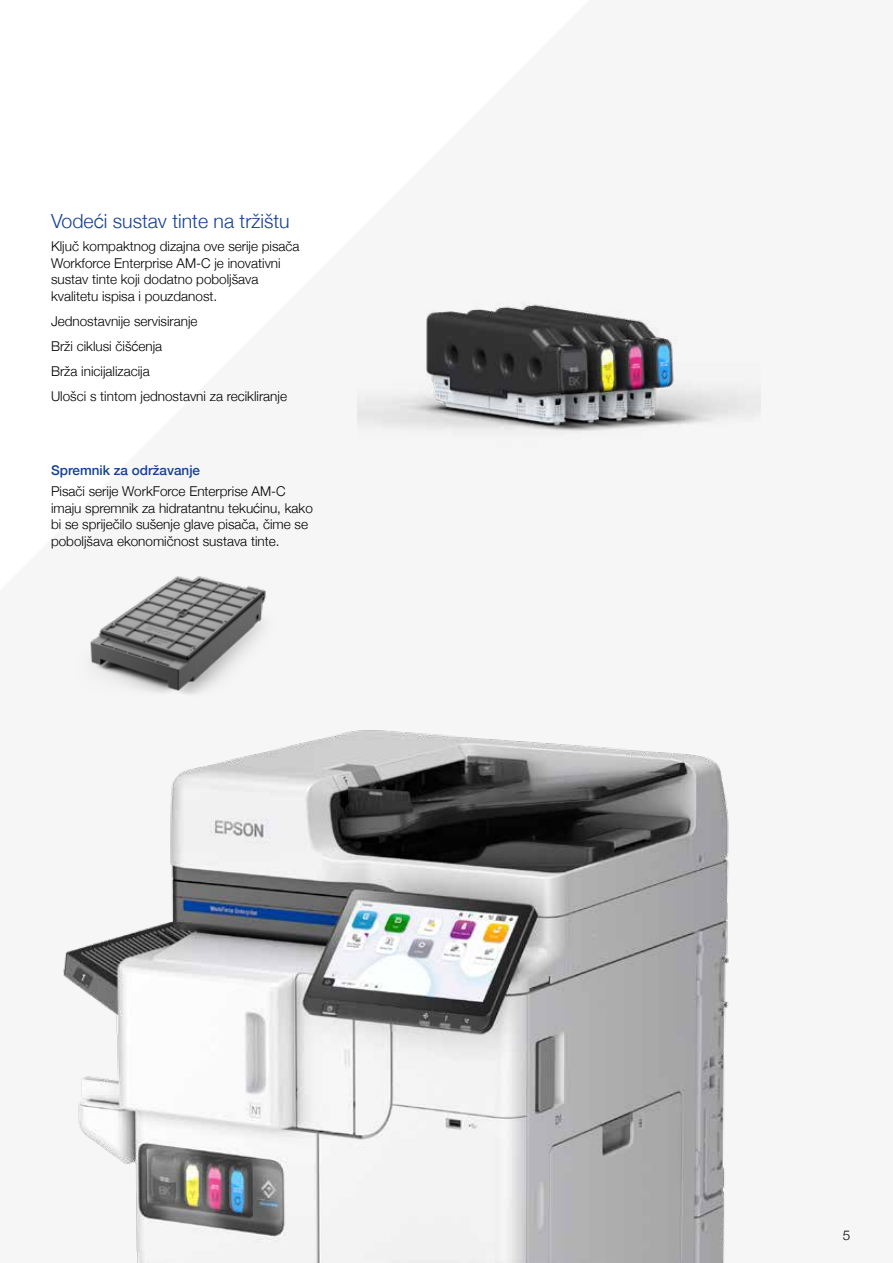
<style>
.page{position:relative;width:893px;height:1263px;background:#fff}
.page>*{position:absolute;margin:0;border:0;box-sizing:border-box;transform-origin:0 0}
.t1{font:300 19.5px "Helvetica Neue";color:#164194}
.t2{font:300 13.5px/16.5px "Helvetica Neue";color:#000}
.t3{font:500 13.5px "Helvetica Neue";color:#164194}
</style>
<div class="page">
<img style="left:79px;top:575px;width:197px;height:122px">
<img style="left:357px;top:301px;width:403px;height:147px">
<img style="left:63px;top:730px;width:666px;height:533px">
<h1 class="t1" style="left:51px;top:206px;width:240px">Vodeći sustav tinte na tržištu</h1>
<p class="t2" style="left:51px;top:237px;width:250px">Ključ kompaktnog dizajna ove serije pisača Workforce Enterprise AM-C je inovativni sustav tinte koji dodatno poboljšava kvalitetu ispisa i pouzdanost.</p>
<p class="t2" style="left:51px;top:307px;width:238px;line-height:25px">Jednostavnije servisiranje<br>Brži ciklusi čišćenja<br>Brža inicijalizacija<br>Ulošci s tintom jednostavni za recikliranje</p>
<p class="t3" style="left:51px;top:460px;width:151px">Spremnik za održavanje</p>
<p class="t2" style="left:51px;top:482px;width:263px">Pisači serije WorkForce Enterprise AM-C imaju spremnik za hidratantnu tekućinu, kako bi se spriječilo sušenje glave pisača, čime se poboljšava ekonomičnost sustava tinte.</p>
<p class="t2" style="left:843px;top:1226px;width:9px">5</p>
</div>
